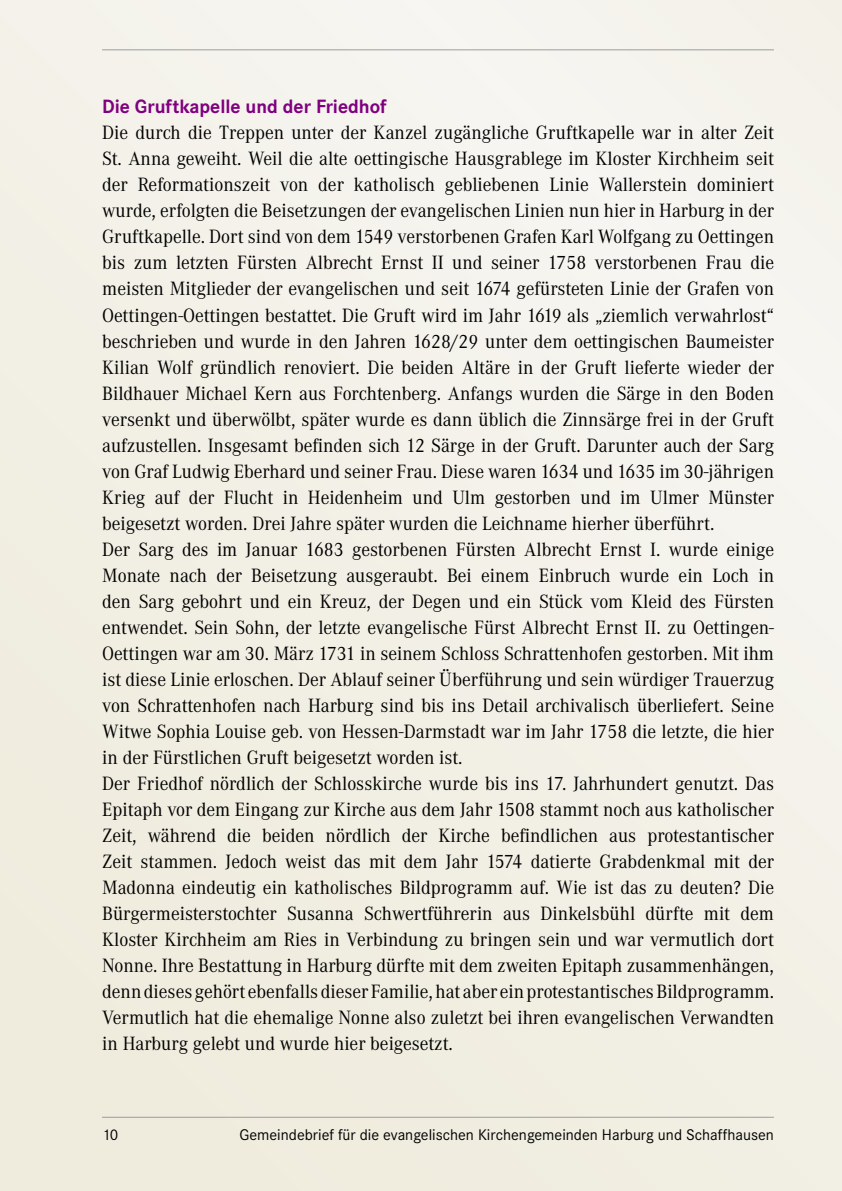
<style>
.page{position:relative;width:842px;height:1191px;background:#f3f0e6}
.page>*{position:absolute;margin:0;border:0;box-sizing:border-box;transform-origin:0 0}
.t1{font:20px/26px "Corporate A";color:#000;scale:.95 1}
.t2{font:700 20px "Corporate S";color:#800080}
.t3{font:16px "Corporate S";color:#000}
</style>
<div class="page">
<hr style="left:102px;top:49px;width:672px;height:1px;background:#9c9e9f">
<hr style="left:102px;top:1116px;width:672px;height:1px;background:#9c9e9f">
<p class="t2" style="left:102px;top:95px;width:286px">Die Gruftkapelle und der Friedhof</p>
<p class="t1" style="left:102px;top:120px;width:709px">Die durch die Treppen unter der Kanzel zugängliche Gruftkapelle war in alter Zeit St. Anna geweiht. Weil die alte oettingische Hausgrablege im Kloster Kirchheim seit der Reformationszeit von der katholisch gebliebenen Linie Wallerstein dominiert wurde, erfolgten die Beisetzungen der evangelischen Linien nun hier in Harburg in der Gruftkapelle. Dort sind von dem 1549 verstorbenen Grafen Karl Wolfgang zu Oettingen bis zum letzten Fürsten Albrecht Ernst II und seiner 1758 verstorbenen Frau die meisten Mitglieder der evangelischen und seit 1674 gefürsteten Linie der Grafen von Oettingen-Oettingen bestattet. Die Gruft wird im Jahr 1619 als „ziemlich verwahrlost“ beschrieben und wurde in den Jahren 1628/29 unter dem oettingischen Baumeister Kilian Wolf gründlich renoviert. Die beiden Altäre in der Gruft lieferte wieder der Bildhauer Michael Kern aus Forchtenberg. Anfangs wurden die Särge in den Boden versenkt und überwölbt, später wurde es dann üblich die Zinnsärge frei in der Gruft aufzustellen. Insgesamt befinden sich 12 Särge in der Gruft. Darunter auch der Sarg von Graf Ludwig Eberhard und seiner Frau. Diese waren 1634 und 1635 im 30-jährigen Krieg auf der Flucht in Heidenheim und Ulm gestorben und im Ulmer Münster beigesetzt worden. Drei Jahre später wurden die Leichname hierher überführt.<br>Der Sarg des im Januar 1683 gestorbenen Fürsten Albrecht Ernst I. wurde einige Monate nach der Beisetzung ausgeraubt. Bei einem Einbruch wurde ein Loch in den Sarg gebohrt und ein Kreuz, der Degen und ein Stück vom Kleid des Fürsten entwendet. Sein Sohn, der letzte evangelische Fürst Albrecht Ernst II. zu Oettingen-Oettingen war am 30. März 1731 in seinem Schloss Schrattenhofen gestorben. Mit ihm ist diese Linie erloschen. Der Ablauf seiner Überführung und sein würdiger Trauerzug von Schrattenhofen nach Harburg sind bis ins Detail archivalisch überliefert. Seine Witwe Sophia Louise geb. von Hessen-Darmstadt war im Jahr 1758 die letzte, die hier in der Fürstlichen Gruft beigesetzt worden ist.<br>Der Friedhof nördlich der Schlosskirche wurde bis ins 17. Jahrhundert genutzt. Das Epitaph vor dem Eingang zur Kirche aus dem Jahr 1508 stammt noch aus katholischer Zeit, während die beiden nördlich der Kirche befindlichen aus protestantischer Zeit stammen. Jedoch weist das mit dem Jahr 1574 datierte Grabdenkmal mit der Madonna eindeutig ein katholisches Bildprogramm auf. Wie ist das zu deuten? Die Bürgermeisterstochter Susanna Schwertführerin aus Dinkelsbühl dürfte mit dem Kloster Kirchheim am Ries in Verbindung zu bringen sein und war vermutlich dort Nonne. Ihre Bestattung in Harburg dürfte mit dem zweiten Epitaph zusammenhängen, denn dieses gehört ebenfalls dieser Familie, hat aber ein protestantisches Bildprogramm.<br>Vermutlich hat die ehemalige Nonne also zuletzt bei ihren evangelischen Verwandten in Harburg gelebt und wurde hier beigesetzt.</p>
<p class="t3" style="left:102px;top:1125px;width:18px">10</p>
<p class="t3" style="left:240px;top:1125px;width:536px">Gemeindebrief für die evangelischen Kirchengemeinden Harburg und Schaffhausen</p>
</div>
